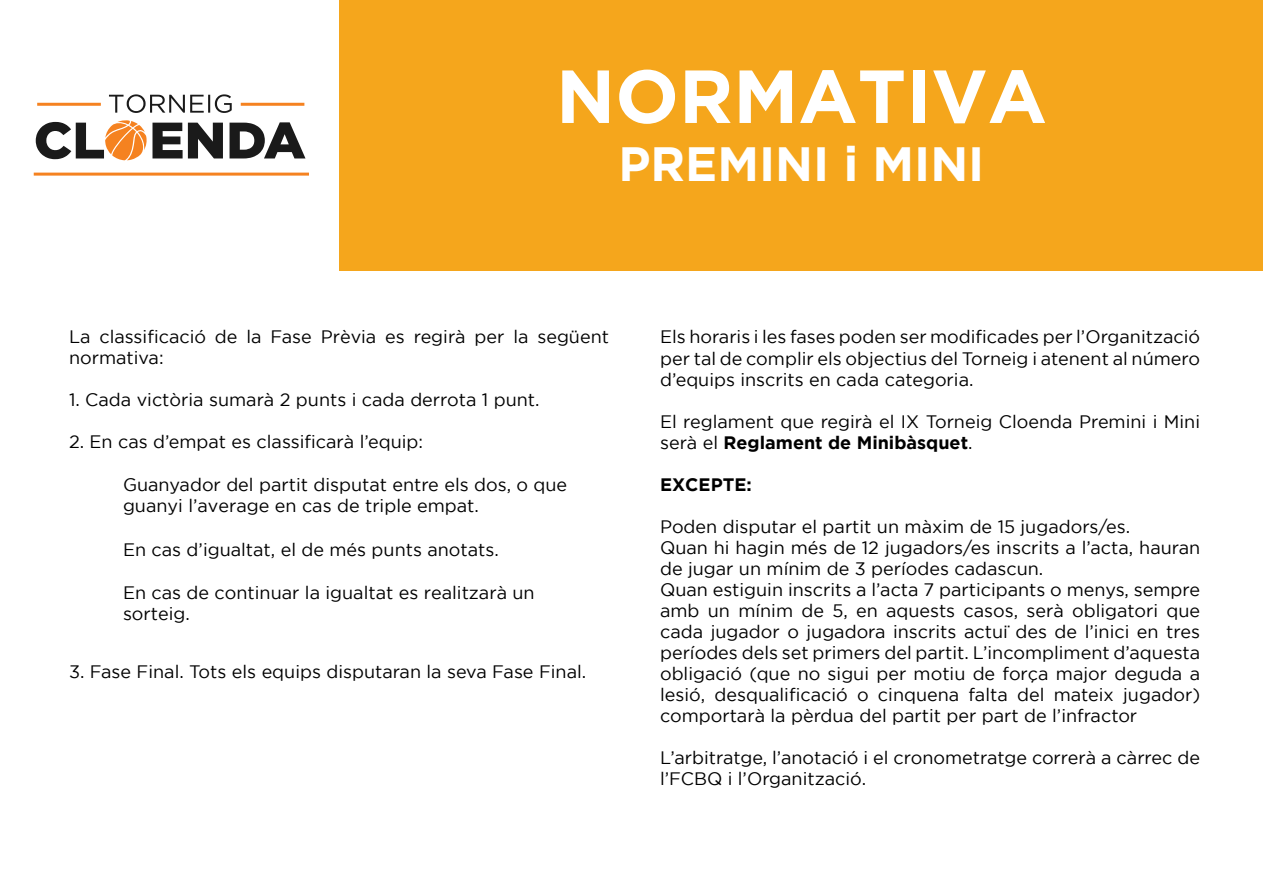
<style>
.page{position:relative;width:1263px;height:893px;background:#fff}
.page>*{position:absolute;margin:0;border:0;box-sizing:border-box;transform-origin:0 0}
.t1{font:700 75px "Gotham";color:#fff}
.t2{font:700 48px "Gotham";color:#fff}
.t3{font:18px/21px "Gotham";color:#000}
.t4{font:700 18px "Gotham";color:#000}
.s1{font-weight:700}
</style>
<div class="page">
<svg style="left:109px;top:94px;width:123px;height:19px"></svg>
<svg style="left:36px;top:120px;width:269px;height:40px"></svg>
<hr style="left:241px;top:103px;width:63px;height:3px;background:#f58220">
<hr style="left:37px;top:103px;width:64px;height:3px;background:#f58220">
<hr style="left:34px;top:173px;width:275px;height:3px;background:#f58220">
<div style="left:340px;top:0;width:923px;height:270px;background:#f5a61c"></div>
<p class="t1" style="left:556px;top:53px;width:492px">NORMATIVA</p>
<p class="t2" style="left:618px;top:136px;width:367px">PREMINI i MINI</p>
<p class="t3" style="left:69px;top:326px;width:542px">La classificació de la Fase Prèvia es regirà per la següent normativa:</p>
<p class="t3" style="left:69px;top:389px;width:472px">1. Cada victòria sumarà 2 punts i cada derrota 1 punt.</p>
<p class="t3" style="left:69px;top:431px;width:356px">2. En cas d’empat es classificarà l’equip:</p>
<p class="t3" style="left:123px;top:473px;width:446px;line-height:21.6px">Guanyador del partit disputat entre els dos, o que guanyi l’average en cas de triple empat.</p>
<p class="t3" style="left:123px;top:538px;width:377px">En cas d’igualtat, el de més punts anotats.</p>
<p class="t3" style="left:123px;top:581px;width:413px;line-height:21.6px">En cas de continuar la igualtat es realitzarà un sorteig.</p>
<p class="t3" style="left:69px;top:661px;width:519px">3. Fase Final. Tots els equips disputaran la seva Fase Final.</p>
<p class="t3" style="left:660px;top:326px;width:542px;line-height:21.6px;text-align:justify">Els horaris i les fases poden ser modificades per l’Organització per tal de complir els objectius del Torneig i atenent al número d’equips inscrits en cada categoria.</p>
<p class="t3" style="left:660px;top:411px;width:541px">El reglament que regirà el IX Torneig Cloenda Premini i Mini serà el <span class="s1">Reglament de Minibàsquet</span>.</p>
<p class="t4" style="left:660px;top:475px;width:93px">EXCEPTE:</p>
<p class="t3" style="left:660px;top:516px;width:472px">Poden disputar el partit un màxim de 15 jugadors/es.</p>
<p class="t3" style="left:660px;top:537px;width:542px">Quan hi hagin més de 12 jugadors/es inscrits a l’acta, hauran de jugar un mínim de 3 períodes cadascun.</p>
<p class="t3" style="left:660px;top:579px;width:542px;text-align:justify">Quan estiguin inscrits a l’acta 7 participants o menys, sempre amb un mínim de 5, en aquests casos, serà obligatori que cada jugador o jugadora inscrits actuï des de l’inici en tres períodes dels set primers del partit. L’incompliment d’aquesta obligació (que no sigui per motiu de força major deguda a lesió, desqualificació o cinquena falta del mateix jugador) comportarà la pèrdua del partit per part de l’infractor</p>
<p class="t3" style="left:660px;top:747px;width:541px">L’arbitratge, l’anotació i el cronometratge correrà a càrrec de l’FCBQ i l’Organització.</p>
</div>
